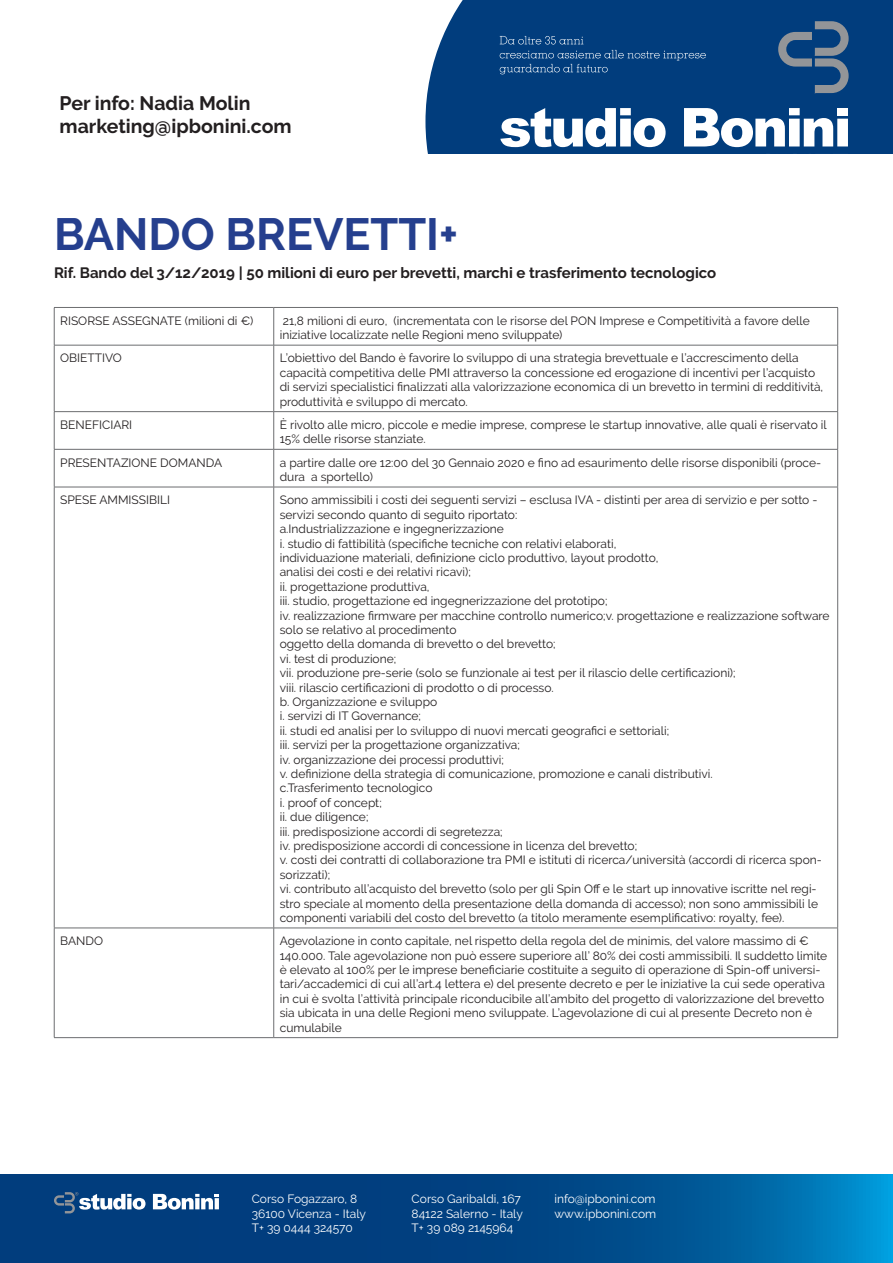
<style>
.page{position:relative;width:893px;height:1263px;background:#fff}
.page>*{position:absolute;margin:0;border:0;box-sizing:border-box;transform-origin:0 0}
.t1{font:700 45px "Raleway";color:#253f8e}
.t2{font:700 19.5px "Raleway";color:#231f20}
.t3{font:700 15px "Raleway";color:#231f20}
.t4{font:12px/14.4px "Raleway";color:#231f20}
.t5{font:12px "Raleway";color:#fff}
</style>
<div class="page">
<div style="left:425px;top:0;width:468px;height:153px;background:#013d7d"></div>
<svg style="left:778px;top:21px;width:71px;height:72px;background:#345c86"></svg>
<svg style="left:684px;top:108px;width:149px;height:39px"></svg>
<svg style="left:499px;top:104px;width:167px;height:43px"></svg>
<div style="left:837px;top:108px;width:11px;height:7px;background:#fff"></div>
<div style="left:837px;top:119px;width:11px;height:27px;background:#fff"></div>
<svg style="left:500px;top:36px;width:206px;height:38px;background:#144b86"></svg>
<hr style="left:54px;top:307px;width:220px;height:1px;background:#6c6d70">
<hr style="left:54px;top:308px;width:1px;height:37px;background:#6c6d70">
<hr style="left:274px;top:307px;width:564px;height:1px;background:#6c6d70">
<hr style="left:273px;top:308px;width:1px;height:37px;background:#6c6d70">
<hr style="left:837px;top:308px;width:1px;height:37px;background:#6c6d70">
<hr style="left:54px;top:345px;width:220px;height:1px;background:#6c6d70">
<hr style="left:54px;top:345px;width:1px;height:66px;background:#6c6d70">
<hr style="left:274px;top:345px;width:564px;height:1px;background:#6c6d70">
<hr style="left:273px;top:345px;width:1px;height:66px;background:#6c6d70">
<hr style="left:837px;top:345px;width:1px;height:66px;background:#6c6d70">
<hr style="left:54px;top:411px;width:220px;height:1px;background:#6c6d70">
<hr style="left:54px;top:412px;width:1px;height:37px;background:#6c6d70">
<hr style="left:274px;top:411px;width:564px;height:1px;background:#6c6d70">
<hr style="left:273px;top:412px;width:1px;height:37px;background:#6c6d70">
<hr style="left:837px;top:412px;width:1px;height:37px;background:#6c6d70">
<hr style="left:54px;top:449px;width:220px;height:1px;background:#6c6d70">
<hr style="left:54px;top:449px;width:1px;height:38px;background:#6c6d70">
<hr style="left:274px;top:449px;width:564px;height:1px;background:#6c6d70">
<hr style="left:273px;top:449px;width:1px;height:38px;background:#6c6d70">
<hr style="left:837px;top:449px;width:1px;height:38px;background:#6c6d70">
<hr style="left:54px;top:487px;width:220px;height:1px;background:#6c6d70">
<hr style="left:54px;top:487px;width:1px;height:441px;background:#6c6d70">
<hr style="left:274px;top:487px;width:564px;height:1px;background:#6c6d70">
<hr style="left:273px;top:487px;width:1px;height:441px;background:#6c6d70">
<hr style="left:837px;top:487px;width:1px;height:441px;background:#6c6d70">
<hr style="left:54px;top:928px;width:220px;height:1px;background:#6c6d70">
<hr style="left:54px;top:928px;width:1px;height:109px;background:#6c6d70">
<hr style="left:274px;top:928px;width:564px;height:1px;background:#6c6d70">
<hr style="left:273px;top:928px;width:1px;height:109px;background:#6c6d70">
<hr style="left:837px;top:928px;width:1px;height:109px;background:#6c6d70">
<hr style="left:54px;top:1037px;width:220px;height:1px;background:#6c6d70">
<hr style="left:274px;top:1037px;width:564px;height:1px;background:#6c6d70">
<svg style="left:0;top:1175px;width:893px;height:88px;background:#004d8d"></svg>
<svg style="left:54px;top:1192px;width:92px;height:21px"></svg>
<svg style="left:153px;top:1194px;width:66px;height:15px"></svg>
<hr style="left:215px;top:1198px;width:4px;height:11px;background:#fff">
<p class="t2" style="left:60px;top:92px;width:192px">Per info: Nadia Molin</p>
<p class="t2" style="left:60px;top:115px;width:234px">marketing@ipbonini.com</p>
<p class="t1" style="left:54px;top:208px;width:406px">BANDO BREVETTI+</p>
<p class="t3" style="left:54px;top:264px;width:664px">Rif. Bando del 3/12/2019 | 50 milioni di euro per brevetti, marchi e trasferimento tecnologico</p>
<p class="t4" style="left:60px;top:313px;width:195px">RISORSE ASSEGNATE (milioni di €)</p>
<p class="t4" style="left:280px;top:313px;width:532px">21,8 milioni di euro, (incrementata con le risorse del PON Imprese e Competitività a favore delle iniziative localizzate nelle Regioni meno sviluppate)</p>
<p class="t4" style="left:60px;top:351px;width:63px">OBIETTIVO</p>
<p class="t4" style="left:280px;top:351px;width:545px">L’obiettivo del Bando è favorire lo sviluppo di una strategia brevettuale e l’accrescimento della capacità competitiva delle PMI attraverso la concessione ed erogazione di incentivi per l’acquisto di servizi specialistici finalizzati alla valorizzazione economica di un brevetto in termini di redditività, produttività e sviluppo di mercato.</p>
<p class="t4" style="left:60px;top:417px;width:74px">BENEFICIARI</p>
<p class="t4" style="left:280px;top:417px;width:548px">È rivolto alle micro, piccole e medie imprese, comprese le startup innovative, alle quali è riservato il<br>15% delle risorse stanziate.</p>
<p class="t4" style="left:60px;top:455px;width:163px">PRESENTAZIONE DOMANDA</p>
<p class="t4" style="left:280px;top:455px;width:543px">a partire dalle ore 12:00 del 30 Gennaio 2020 e fino ad esaurimento delle risorse disponibili (proce&shy;dura a sportello)</p>
<p class="t4" style="left:60px;top:493px;width:111px">SPESE AMMISSIBILI</p>
<p class="t4" style="left:280px;top:493px;width:539px">Sono ammissibili i costi dei seguenti servizi – esclusa IVA - distinti per area di servizio e per sotto - servizi secondo quanto di seguito riportato:</p>
<p class="t4" style="left:280px;top:522px;width:226px">a.Industrializzazione e ingegnerizzazione</p>
<p class="t4" style="left:280px;top:536px;width:338px">i. studio di fattibilità (specifiche tecniche con relativi elaborati,</p>
<p class="t4" style="left:280px;top:550px;width:380px">individuazione materiali, definizione ciclo produttivo, layout prodotto,</p>
<p class="t4" style="left:280px;top:565px;width:193px">analisi dei costi e dei relativi ricavi);</p>
<p class="t4" style="left:280px;top:579px;width:151px">ii. progettazione produttiva,</p>
<p class="t4" style="left:280px;top:594px;width:329px">iii. studio, progettazione ed ingegnerizzazione del prototipo;</p>
<p class="t4" style="left:280px;top:608px;width:551px">iv. realizzazione firmware per macchine controllo numerico;v. progettazione e realizzazione software solo se relativo al procedimento</p>
<p class="t4" style="left:280px;top:637px;width:277px">oggetto della domanda di brevetto o del brevetto;</p>
<p class="t4" style="left:280px;top:651px;width:118px">vi. test di produzione;</p>
<p class="t4" style="left:280px;top:666px;width:457px">vii. produzione pre-serie (solo se funzionale ai test per il rilascio delle certificazioni);</p>
<p class="t4" style="left:280px;top:680px;width:276px">viii. rilascio certificazioni di prodotto o di processo.</p>
<p class="t4" style="left:280px;top:694px;width:159px">b. Organizzazione e sviluppo</p>
<p class="t4" style="left:280px;top:709px;width:143px">i. servizi di IT Governance;</p>
<p class="t4" style="left:280px;top:723px;width:391px">ii. studi ed analisi per lo sviluppo di nuovi mercati geografici e settoriali;</p>
<p class="t4" style="left:280px;top:738px;width:242px">iii. servizi per la progettazione organizzativa;</p>
<p class="t4" style="left:280px;top:752px;width:226px">iv. organizzazione dei processi produttivi;</p>
<p class="t4" style="left:280px;top:766px;width:434px">v. definizione della strategia di comunicazione, promozione e canali distributivi.</p>
<p class="t4" style="left:280px;top:781px;width:154px">c.Trasferimento tecnologico</p>
<p class="t4" style="left:280px;top:795px;width:104px">i. proof of concept;</p>
<p class="t4" style="left:280px;top:810px;width:90px">ii. due diligence;</p>
<p class="t4" style="left:280px;top:824px;width:224px">iii. predisposizione accordi di segretezza;</p>
<p class="t4" style="left:280px;top:838px;width:359px">iv. predisposizione accordi di concessione in licenza del brevetto;</p>
<p class="t4" style="left:280px;top:853px;width:544px">v. costi dei contratti di collaborazione tra PMI e istituti di ricerca/università (accordi di ricerca spon&shy;sorizzati);</p>
<p class="t4" style="left:280px;top:882px;width:540px">vi. contributo all’acquisto del brevetto (solo per gli Spin Off e le start up innovative iscritte nel regi&shy;stro speciale al momento della presentazione della domanda di accesso); non sono ammissibili le componenti variabili del costo del brevetto (a titolo meramente esemplificativo: royalty, fee).</p>
<p class="t4" style="left:60px;top:934px;width:44px">BANDO</p>
<p class="t4" style="left:280px;top:934px;width:549px">Agevolazione in conto capitale, nel rispetto della regola del de minimis, del valore massimo di € 140.000. Tale agevolazione non può essere superiore all’ 80% dei costi ammissibili. Il suddetto limite è elevato al 100% per le imprese beneficiarie costituite a seguito di operazione di Spin-off universi&shy;tari/accademici di cui all’art.4 lettera e) del presente decreto e per le iniziative la cui sede operativa in cui è svolta l’attività principale riconducibile all’ambito del progetto di valorizzazione del brevetto sia ubicata in una delle Regioni meno sviluppate. L’agevolazione di cui al presente Decreto non è cumulabile</p>
<p class="t5" style="left:252px;top:1192px;width:107px">Corso Fogazzaro, 8</p>
<p class="t5" style="left:252px;top:1206px;width:116px">36100 Vicenza - Italy</p>
<p class="t5" style="left:252px;top:1221px;width:103px">T+ 39 0444 324570</p>
<p class="t5" style="left:412px;top:1192px;width:111px">Corso Garibaldi, 167</p>
<p class="t5" style="left:412px;top:1206px;width:113px">84122 Salerno - Italy</p>
<p class="t5" style="left:412px;top:1221px;width:103px">T+ 39 089 2145964</p>
<p class="t5" style="left:554px;top:1192px;width:103px">info@ipbonini.com</p>
<p class="t5" style="left:554px;top:1206px;width:103px">www.ipbonini.com</p>
</div>
